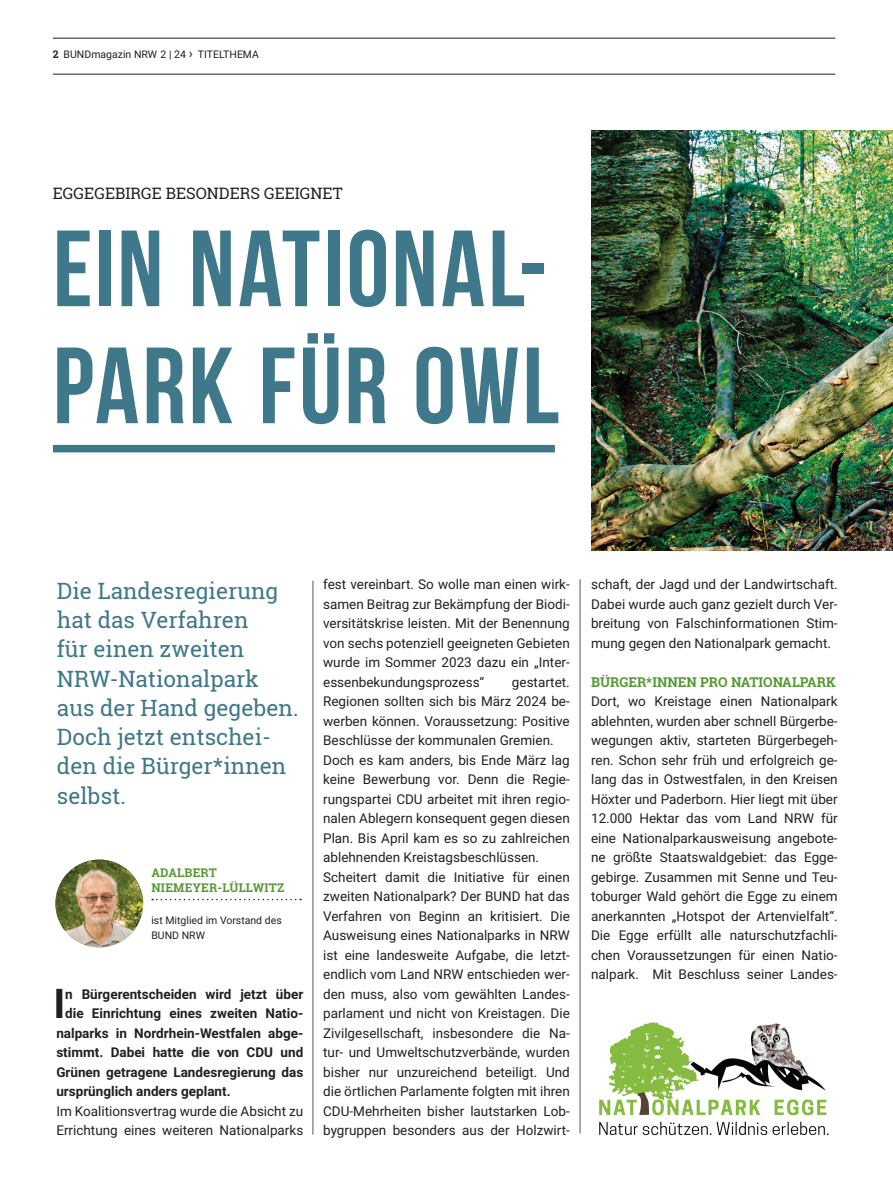
<style>
.page{position:relative;width:893px;height:1191px;background:#fff}
.page>*{position:absolute;margin:0;border:0;box-sizing:border-box;transform-origin:0 0}
.t1{font:700 108px/117px "Bebas Neue";letter-spacing:.025em;color:#3f788a}
.t2{font:700 40.95px "Roboto";color:#231f20}
.t3{font:22.5px/29.2px "Roboto Slab";color:#3f788a}
.t4{font:15.75px "Roboto Slab";color:#231f20}
.t5{font:13.5px/19.5px "Roboto";color:#231f20;text-align:justify}
.t6{font:700 13.5px "Roboto";color:#231f20}
.t7{font:700 13.5px "Roboto Slab";color:#569834}
.t8{font:700 12px/15px "Roboto Slab";letter-spacing:.02em;color:#569834}
.t9{font:10.5px/15px "Roboto";color:#231f20}
.s1{font-family:"Roboto Slab";font-weight:700}
.s2{font-size:13.5px}
</style>
<div class="page">
<hr style="left:53px;top:74px;width:782px;height:1px;background:#231f20">
<hr style="left:53px;top:38px;width:782px;height:1px;background:#231f20">
<img style="left:591px;top:130px;width:302px;height:420px">
<hr style="left:313px;top:580px;width:1px;height:554px;background:#57585a">
<div style="left:53px;top:445px;width:502px;height:7px;background:#3f788a"></div>
<hr style="left:580px;top:579px;width:1px;height:554px;background:#57585a">
<img style="left:55px;top:859px;width:88px;height:88px;border-radius:44px">
<svg style="left:152px;top:899px;width:149px;height:1px"></svg>
<img style="left:599px;top:1022px;width:230px;height:114px">
<p class="t9" style="left:53px;top:46px;width:208px"><span class="s1">2</span> BUNDmagazin NRW 2 | 24 <span class="s2">›</span> TITELTHEMA</p>
<p class="t4" style="left:53px;top:182px;width:291px">EGGEGEBIRGE BESONDERS GEEIGNET</p>
<h1 class="t1" style="left:53px;top:209px;width:508px">EIN NATIONAL-<br>PARK FÜR OWL</h1>
<h3 class="t3" style="left:57px;top:576px;width:243px">Die Landesregierung hat das Verfahren<br>für einen zweiten<br>NRW-Nationalpark aus der Hand gegeben.<br>Doch jetzt entschei&shy;den die Bürger*innen selbst.</h3>
<p class="t8" style="left:151px;top:865px;width:134px">ADALBERT<br>NIEMEYER-LÜLLWITZ</p>
<p class="t9" style="left:151px;top:912px;width:132px">ist Mitglied im Vorstand des<br>BUND NRW</p>
<h2 class="t2" style="left:53px;top:975px;width:13px">I</h2>
<p class="t6" style="left:65px;top:984px;width:240px">n Bürgerentscheiden wird jetzt über</p>
<p class="t6" style="left:65px;top:1004px;width:240px">die Einrichtung eines zweiten Natio-</p>
<p class="t6" style="left:56px;top:1023px;width:248px">nalparks in Nordrhein-Westfalen abge-</p>
<p class="t6" style="left:56px;top:1043px;width:248px">stimmt. Dabei hatte die von CDU und</p>
<p class="t6" style="left:56px;top:1062px;width:248px">Grünen getragene Landesregierung das</p>
<p class="t6" style="left:56px;top:1082px;width:176px">ursprünglich anders geplant.</p>
<p class="t5" style="left:56px;top:1100px;width:248px">Im Koalitionsvertrag wurde die Absicht zu<br>Errichtung eines weiteren Nationalparks</p>
<p class="t5" style="left:323px;top:574px;width:248px">fest vereinbart. So wolle man einen wirk&shy;samen Beitrag zur Bekämpfung der Biodi&shy;versitätskrise leisten. Mit der Benennung von sechs potenziell geeigneten Gebieten wurde im Sommer 2023 dazu ein „Inter&shy;essenbekundungsprozess“</p>
<p class="t5" style="left:323px;top:671px;width:248px;text-align:left;text-indent:189px">gestartet.<br>Regionen sollten sich bis März 2024 be&shy;werben können. Voraussetzung: Positive Beschlüsse der kommunalen Gremien.<br>Doch es kam anders, bis Ende März lag keine Bewerbung vor. Denn die Regie&shy;rungspartei CDU arbeitet mit ihren regio&shy;nalen Ablegern konsequent gegen diesen Plan. Bis April kam es so zu zahlreichen ablehnenden Kreistagsbeschlüssen.<br>Scheitert damit die Initiative für einen zweiten Nationalpark? Der BUND hat das Verfahren von Beginn an kritisiert. Die Ausweisung eines Nationalparks in NRW ist eine landesweite Aufgabe, die letzt&shy;endlich vom Land NRW entschieden wer&shy;den muss, also vom gewählten Landes&shy;parlament und nicht von Kreistagen. Die Zivilgesellschaft, insbesondere die Na&shy;tur- und Umweltschutzverbände, wurden bisher nur unzureichend beteiligt. Und die örtlichen Parlamente folgten mit ihren CDU-Mehrheiten bisher lautstarken Lob&shy;bygruppen besonders aus der Holzwirt-</p>
<p class="t5" style="left:591px;top:574px;width:248px">schaft, der Jagd und der Landwirtschaft.<br>Dabei wurde auch ganz gezielt durch Ver&shy;breitung von Falschinformationen Stim&shy;mung gegen den Nationalpark gemacht.</p>
<p class="t7" style="left:591px;top:672px;width:246px">BÜRGER*INNEN PRO NATIONALPARK</p>
<p class="t5" style="left:591px;top:691px;width:248px">Dort, wo Kreistage einen Nationalpark ablehnten, wurden aber schnell Bürgerbe&shy;wegungen aktiv, starteten Bürgerbegeh&shy;ren. Schon sehr früh und erfolgreich ge&shy;lang das in Ostwestfalen, in den Kreisen Höxter und Paderborn. Hier liegt mit über 12.000 Hektar das vom Land NRW für eine Nationalparkausweisung angebote&shy;ne größte Staatswaldgebiet: das Egge&shy;gebirge. Zusammen mit Senne und Teu&shy;toburger Wald gehört die Egge zu einem anerkannten „Hotspot der Artenvielfalt“.<br>Die Egge erfüllt alle naturschutzfachli&shy;chen Voraussetzungen für einen Natio&shy;nalpark. Mit Beschluss seiner Landes-</p>
</div>
